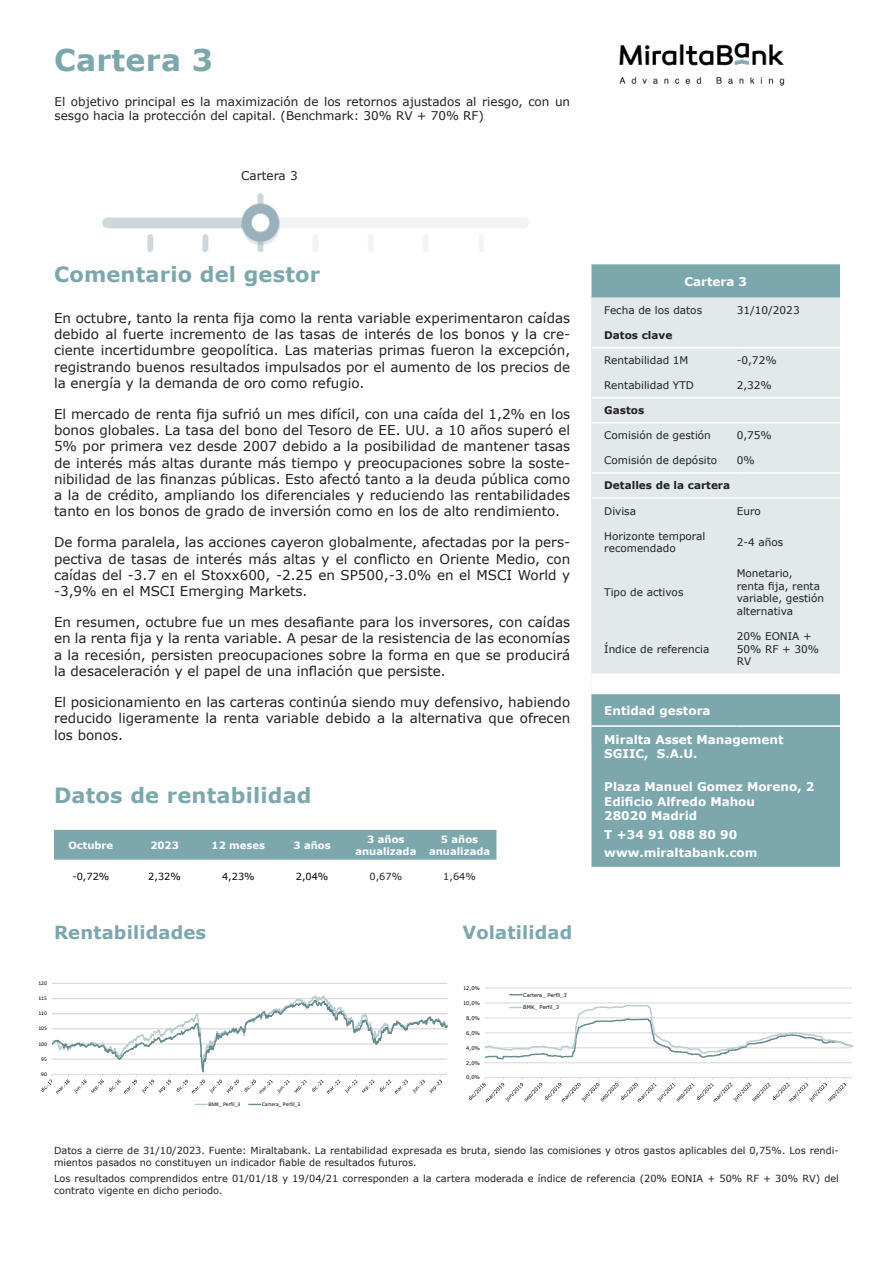
<style>
.page{position:relative;width:893px;height:1263px;background:#fff}
.page>*{position:absolute;margin:0;border:0;box-sizing:border-box;transform-origin:0 0}
.t1{font:700 30px "Verdana";letter-spacing:.01em;color:#7ca7ad}
.t2{font:700 21px "Verdana";letter-spacing:.01em;color:#7ca7ad}
.t3{font:700 18px "Verdana";letter-spacing:.01em;color:#7ca7ad}
.t4{font:13.5px/16.2px "Verdana";color:#231f20;text-align:justify}
.t5{font:700 12px/14.4px "Verdana";color:#fff}
.t6{font:12px/14.4px "Verdana";color:#231f20}
.t7{font:10.5px/12.6px "Verdana";color:#231f20}
.t8{font:700 10.5px "Verdana";color:#231f20}
.t9{font:700 10.05px/12px "Verdana";color:#fff;text-align:center}
.t10{font:9.75px/11.7px "Verdana";color:#231f20}
.t11{font:9.75px "Verdana";color:#000}
.t12{font:5.55px "Calibri";color:#000}
.t13{font:5.1px "Verdana";letter-spacing:-.005em;color:#000}
.s1{color:#1f3d4e}
</style>
<div class="page">
<img style="left:102px;top:193px;width:427px;height:59px">
<div style="left:591px;top:264px;width:249px;height:603px;background:#7ca7ad"></div>
<div style="left:591px;top:298px;width:249px;height:376px;background:#e1e9ea"></div>
<svg style="left:591px;top:674px;width:249px;height:20px"></svg>
<hr style="left:591px;top:725px;width:146px;height:2px;background:#fff">
<hr style="left:737px;top:725px;width:103px;height:2px;background:#fff">
<hr style="left:591px;top:347px;width:146px;height:1px;background:#fff">
<hr style="left:737px;top:347px;width:103px;height:1px;background:#fff">
<hr style="left:591px;top:397px;width:146px;height:2px;background:#fff">
<hr style="left:737px;top:397px;width:103px;height:2px;background:#fff">
<hr style="left:591px;top:422px;width:146px;height:2px;background:#fff">
<hr style="left:737px;top:422px;width:103px;height:2px;background:#fff">
<hr style="left:591px;top:472px;width:146px;height:2px;background:#fff">
<hr style="left:737px;top:472px;width:103px;height:2px;background:#fff">
<hr style="left:591px;top:497px;width:146px;height:2px;background:#fff">
<hr style="left:737px;top:497px;width:103px;height:2px;background:#fff">
<div style="left:54px;top:830px;width:442px;height:30px;background:#7ca7ad"></div>
<hr style="left:52px;top:983px;width:395px;height:1px;background:#d9d9d9">
<svg style="left:41px;top:995px;width:407px;height:99px"></svg>
<svg style="left:195px;top:1104px;width:12px;height:1px"></svg>
<svg style="left:249px;top:1104px;width:12px;height:1px"></svg>
<hr style="left:485px;top:1062px;width:367px;height:1px;background:#d9d9d9">
<hr style="left:485px;top:1003px;width:367px;height:1px;background:#d9d9d9">
<hr style="left:485px;top:988px;width:367px;height:1px;background:#d9d9d9">
<hr style="left:485px;top:1077px;width:367px;height:1px;background:#d9d9d9">
<svg style="left:469px;top:1078px;width:377px;height:24px"></svg>
<svg style="left:510px;top:994px;width:12px;height:1px"></svg>
<svg style="left:485px;top:1004px;width:367px;height:56px"></svg>
<img style="left:619px;top:42px;width:166px;height:44px">
<h1 class="t1" style="left:54px;top:46px;width:161px">Cartera 3</h1>
<p class="t6" style="left:55px;top:94px;width:517px">El objetivo principal es la maximización de los retornos ajustados al riesgo, con un sesgo hacia la protección del capital. (Benchmark: 30% RV + 70% RF)</p>
<p class="t6" style="left:241px;top:169px;width:58px">Cartera 3</p>
<h2 class="t2" style="left:54px;top:264px;width:268px">Comentario del gestor</h2>
<p class="t4" style="left:54px;top:310px;width:518px">En octubre, tanto la renta fija como la renta variable experimentaron caídas debido al fuerte incremento de las tasas de interés de los bonos y la cre&shy;ciente incertidumbre geopolítica. Las materias primas fueron la excepción, registrando buenos resultados impulsados por el aumento de los precios de la energía y la demanda de oro como refugio.</p>
<p class="t4" style="left:54px;top:406px;width:518px">El mercado de renta fija sufrió un mes difícil, con una caída del 1,2% en los bonos globales. La tasa del bono del Tesoro de EE. UU. a 10 años superó el 5% por primera vez desde 2007 debido a la posibilidad de mantener tasas de interés más altas durante más tiempo y preocupaciones sobre la soste&shy;nibilidad de las finanzas públicas. Esto afectó tanto a la deuda pública como a la de crédito, ampliando los diferenciales y reduciendo las rentabilidades tanto en los bonos de grado de inversión como en los de alto rendimiento.</p>
<p class="t4" style="left:54px;top:534px;width:518px">De forma paralela, las acciones cayeron globalmente, afectadas por la pers&shy;pectiva de tasas de interés más altas y el conflicto en Oriente Medio, con caídas del -3.7 en el Stoxx600, -2.25 en SP500,-3.0% en el MSCI World y -3,9% en el MSCI Emerging Markets.</p>
<p class="t4" style="left:54px;top:614px;width:518px">En resumen, octubre fue un mes desafiante para los inversores, con caídas en la renta fija y la renta variable. A pesar de la resistencia de las economías a la recesión, persisten preocupaciones sobre la forma en que se producirá la desaceleración y el papel de una inflación que persiste.</p>
<p class="t4" style="left:54px;top:694px;width:518px">El posicionamiento en las carteras continúa siendo muy defensivo, habiendo reducido ligeramente la renta variable debido a la alternativa que ofrecen los bonos.</p>
<h2 class="t2" style="left:54px;top:786px;width:259px">Datos de rentabilidad</h2>
<p class="t9" style="left:68px;top:839px;width:46px">Octubre</p>
<p class="t9" style="left:150px;top:839px;width:30px">2023</p>
<p class="t9" style="left:212px;top:839px;width:55px">12 meses</p>
<p class="t9" style="left:293px;top:839px;width:39px">3 años</p>
<p class="t9" style="left:355px;top:833px;width:63px">3 años anualizada</p>
<p class="t9" style="left:429px;top:833px;width:63px">5 años anualizada</p>
<p class="t11" style="left:72px;top:870px;width:39px">-0,72%</p>
<p class="t11" style="left:148px;top:870px;width:34px">2,32%</p>
<p class="t11" style="left:222px;top:870px;width:34px">4,23%</p>
<p class="t11" style="left:296px;top:870px;width:34px">2,04%</p>
<p class="t10" style="left:370px;top:871px;width:34px">0,67%</p>
<p class="t10" style="left:443px;top:871px;width:34px">1,64%</p>
<h3 class="t3" style="left:54px;top:924px;width:154px">Rentabilidades</h3>
<h3 class="t3" style="left:462px;top:924px;width:111px">Volatilidad</h3>
<p class="t12" style="left:38px;top:981px;width:10px">120</p>
<p class="t12" style="left:38px;top:996px;width:10px">115</p>
<p class="t12" style="left:38px;top:1011px;width:10px">110</p>
<p class="t13" style="left:463px;top:984px;width:19px">12,0%</p>
<p class="t13" style="left:463px;top:999px;width:19px">10,0%</p>
<p class="t13" style="left:466px;top:1014px;width:15px">8,0%</p>
<p class="t13" style="left:523px;top:991px;width:45px">Cartera_ Perfil_3</p>
<p class="t13" style="left:523px;top:1004px;width:37px">BMK_ Perfil_3</p>
<p class="t12" style="left:38px;top:1026px;width:10px">105</p>
<p class="t13" style="left:466px;top:1029px;width:15px">6,0%</p>
<p class="t12" style="left:38px;top:1042px;width:10px">100</p>
<p class="t13" style="left:466px;top:1044px;width:15px">4,0%</p>
<p class="t12" style="left:41px;top:1057px;width:7px">95</p>
<p class="t13" style="left:466px;top:1059px;width:15px">2,0%</p>
<p class="t12" style="left:41px;top:1072px;width:7px">90</p>
<p class="t13" style="left:466px;top:1074px;width:15px">0,0%</p>
<p class="t12" style="left:208px;top:1102px;width:34px">BMK_ Perfil_3</p>
<p class="t12" style="left:262px;top:1102px;width:40px">Cartera_ Perfil_3</p>
<p class="t5" style="left:684px;top:275px;width:64px">Cartera 3</p>
<p class="t7" style="left:604px;top:304px;width:99px">Fecha de los datos</p>
<p class="t7" style="left:737px;top:304px;width:64px">31/10/2023</p>
<p class="t8" style="left:604px;top:331px;width:70px">Datos clave</p>
<p class="t7" style="left:604px;top:354px;width:86px">Rentabilidad 1M</p>
<p class="t7" style="left:737px;top:354px;width:41px">-0,72%</p>
<p class="t7" style="left:604px;top:379px;width:91px">Rentabilidad YTD</p>
<p class="t7" style="left:737px;top:379px;width:37px">2,32%</p>
<p class="t8" style="left:604px;top:406px;width:41px">Gastos</p>
<p class="t7" style="left:604px;top:429px;width:108px">Comisión de gestión</p>
<p class="t7" style="left:737px;top:429px;width:37px">0,75%</p>
<p class="t7" style="left:604px;top:454px;width:114px">Comisión de depósito</p>
<p class="t7" style="left:737px;top:454px;width:19px">0%</p>
<p class="t8" style="left:604px;top:481px;width:127px">Detalles de la cartera</p>
<p class="t7" style="left:604px;top:504px;width:33px">Divisa</p>
<p class="t7" style="left:737px;top:505px;width:26px">Euro</p>
<p class="t7" style="left:604px;top:529px;width:103px">Horizonte temporal recomendado</p>
<p class="t7" style="left:737px;top:536px;width:48px">2-4 años</p>
<p class="t7" style="left:604px;top:586px;width:81px">Tipo de activos</p>
<p class="t7" style="left:737px;top:567px;width:89px">Monetario,<br>renta fija, renta variable, gestión alternativa</p>
<p class="t7" style="left:604px;top:642px;width:107px">Índice de referencia</p>
<p class="t7" style="left:737px;top:630px;width:84px">20% EONIA +<br>50% RF + 30%<br>RV</p>
<p class="t5" style="left:604px;top:704px;width:108px">Entidad gestora</p>
<p class="t5" style="left:604px;top:733px;width:181px">Miralta Asset Management<br>SGIIC, S.A.U.</p>
<p class="t5" style="left:604px;top:780px;width:212px">Plaza Manuel Gomez Moreno, 2<br>Edificio Alfredo Mahou<br>28020 Madrid</p>
<p class="t5" style="left:604px;top:826px;width:155px;line-height:18.6px">T +34 91 088 80 90 www.miraltabank.com</p>
<p class="t10" style="left:54px;top:1145px;width:786px">Datos a cierre de 31/10/2023. Fuente: Miraltabank. La rentabilidad expresada es bruta, siendo las comisiones y otros gastos aplicables del 0,75%. Los rendi&shy;mientos pasados no constituyen un indicador fiable de resultados futuros.</p>
<p class="t10" style="left:54px;top:1172px;width:786px">Los resultados comprendidos entre 01/01/18 y 19/04/21 corresponden a la cartera moderada e índice de referencia (20% EONIA + 50% RF + 30% RV) del contrato vigente en dicho periodo<span class="s1">.</span></p>
</div>
